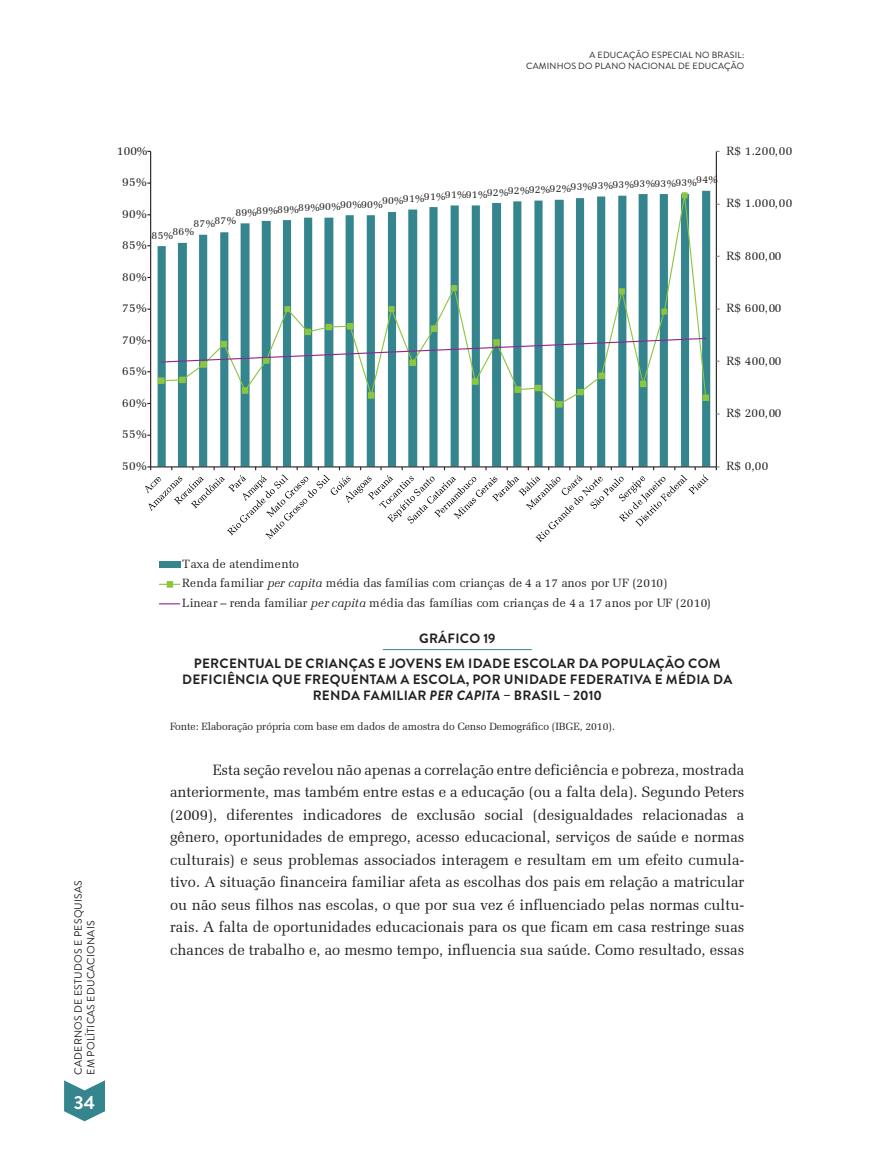
<style>
.page{position:relative;width:872px;height:1170px;background:#fff}
.page>*{position:absolute;margin:0;border:0;box-sizing:border-box;transform-origin:0 0}
.t1{font:700 18.9px "Brandon Grotesque";color:#fff}
.t2{font:15px/22.5px "Zapf Elliptical 711 BT";color:#231f20;text-align:justify}
.t3{font:700 13.5px/24.8px "Brandon Grotesque";letter-spacing:.02em;color:#231f20;text-align:center}
.t4{font:12px/19.6px "Zapf Elliptical 711 BT";letter-spacing:.015em;color:#231f20}
.t5{font:10.5px "Zapf Elliptical 711 BT";color:#231f20}
.t6{font:10.5px "Zapf Elliptical 711 BT";letter-spacing:.03em;color:#231f20}
.t7{font:10.5px/12.6px "Brandon Grotesque";letter-spacing:.02em;color:#231f20}
.t8{font:9px/10.8px "Brandon Grotesque";letter-spacing:.02em;color:#231f20;text-align:right}
.s1{font-style:italic}
</style>
<div class="page">
<svg style="left:64px;top:1080px;width:41px;height:41px"></svg>
<hr style="left:383px;top:649px;width:148px;height:1px;background:#34858d">
<svg style="left:158px;top:191px;width:552px;height:275px"></svg>
<hr style="left:716px;top:151px;width:1px;height:316px;background:#231f20">
<hr style="left:150px;top:151px;width:1px;height:316px;background:#231f20">
<hr style="left:151px;top:466px;width:565px;height:1px;background:#231f20">
<svg style="left:160px;top:190px;width:547px;height:215px"></svg>
<div style="left:158px;top:377px;width:6px;height:7px;border:2px solid #8bc63e"></div>
<svg style="left:158px;top:377px;width:6px;height:6px"></svg>
<div style="left:179px;top:376px;width:7px;height:7px;border:2px solid #8bc63e"></div>
<svg style="left:179px;top:377px;width:6px;height:6px"></svg>
<svg style="left:242px;top:387px;width:6px;height:6px"></svg>
<svg style="left:284px;top:306px;width:6px;height:6px"></svg>
<svg style="left:368px;top:392px;width:6px;height:6px"></svg>
<svg style="left:388px;top:306px;width:6px;height:6px"></svg>
<svg style="left:451px;top:285px;width:6px;height:6px"></svg>
<svg style="left:472px;top:378px;width:6px;height:6px"></svg>
<div style="left:514px;top:386px;width:7px;height:7px;border:2px solid #8bc63e"></div>
<svg style="left:515px;top:386px;width:6px;height:6px"></svg>
<svg style="left:535px;top:385px;width:6px;height:6px"></svg>
<svg style="left:556px;top:401px;width:6px;height:6px"></svg>
<svg style="left:577px;top:389px;width:6px;height:6px"></svg>
<div style="left:598px;top:372px;width:7px;height:7px;border:2px solid #8bc63e"></div>
<svg style="left:598px;top:373px;width:6px;height:6px"></svg>
<svg style="left:619px;top:288px;width:6px;height:6px"></svg>
<svg style="left:640px;top:381px;width:6px;height:6px"></svg>
<svg style="left:661px;top:308px;width:6px;height:6px"></svg>
<svg style="left:681px;top:192px;width:6px;height:6px"></svg>
<div style="left:702px;top:394px;width:7px;height:7px;border:2px solid #8bc63e"></div>
<svg style="left:702px;top:395px;width:6px;height:6px"></svg>
<svg style="left:160px;top:323px;width:547px;height:44px"></svg>
<div style="left:159px;top:561px;width:21px;height:6px;background:#34858d"></div>
<hr style="left:159px;top:583px;width:21px;height:2px;background:#8bc63e">
<svg style="left:167px;top:581px;width:6px;height:6px"></svg>
<svg style="left:159px;top:603px;width:21px;height:1px"></svg>
<svg style="left:145px;top:466px;width:563px;height:76px"></svg>
<p class="t4" style="left:117px;top:141px;width:32px">100%</p>
<p class="t8" style="left:526px;top:50px;width:220px">A EDUCAÇÃO ESPECIAL NO BRASIL:<br>CAMINHOS DO PLANO NACIONAL DE E DUCAÇÃO</p>
<p class="t4" style="left:726px;top:141px;width:67px">R$ 1.200,00</p>
<p class="t6" style="left:235px;top:188px;width:484px">89%89%89%89%90%90%90%90%91%91%91%91%92%92%92%92%93%93%93%93%93%93%94%</p>
<p class="t4" style="left:122px;top:172px;width:26px">95%</p>
<p class="t4" style="left:122px;top:204px;width:26px">90%</p>
<p class="t5" style="left:193px;top:216px;width:44px">87%87%</p>
<p class="t5" style="left:152px;top:227px;width:44px">85%86%</p>
<p class="t4" style="left:122px;top:235px;width:26px">85%</p>
<p class="t4" style="left:122px;top:267px;width:26px">80%</p>
<p class="t4" style="left:122px;top:298px;width:26px">75%</p>
<p class="t4" style="left:122px;top:330px;width:26px">70%</p>
<p class="t4" style="left:122px;top:361px;width:26px">65%</p>
<p class="t4" style="left:122px;top:393px;width:26px">60%</p>
<p class="t4" style="left:122px;top:424px;width:26px">55%</p>
<p class="t4" style="left:122px;top:456px;width:26px">50%</p>
<p class="t4" style="left:726px;top:193px;width:67px">R$ 1.000,00</p>
<p class="t4" style="left:726px;top:246px;width:56px">R$ 800,00</p>
<p class="t4" style="left:726px;top:298px;width:56px">R$ 600,00</p>
<p class="t4" style="left:726px;top:351px;width:56px">R$ 400,00</p>
<p class="t4" style="left:726px;top:403px;width:56px">R$ 200,00</p>
<p class="t4" style="left:726px;top:456px;width:43px">R$ 0,00</p>
<p class="t7" style="left:72px;top:1074px;width:196px;rotate:-90deg">CADERNOS DE ESTUDOS E PESQUISAS<br>EM POLÍTICAS E DUCACIONAIS</p>
<p class="t1" style="left:74px;top:1088px;width:23px">34</p>
<p class="t4" style="left:182px;top:553px;width:530px">Taxa de atendimento<br>Renda familiar <span class="s1">per capita</span> média das famílias com crianças de 4 a 17 anos por UF (2010)<br>Linear – renda familiar <span class="s1">per capita</span> média das famílias com crianças de 4 a 17 anos por UF (2010)</p>
<p class="t3" style="left:194px;top:626px;width:528px">GRÁFICO 19<br>PERCENTUAL DE CRIANÇAS E JOVENS EM IDADE ESCOLAR DA POPULAÇÃO COM</p>
<p class="t3" style="left:182px;top:671px;width:552px;line-height:16.2px">DEFICIÊNCIA QUE FREQUENTAM A ESCOLA, POR UNIDADE FEDERATIVA E MÉDIA DA<br>RENDA FAMILIAR <span class="s1">PER CAPITA</span> – BRASIL – 2010</p>
<p class="t5" style="left:170px;top:719px;width:446px">Fonte: Elaboração própria com base em dados de amostra do Censo Demográfico (IBGE, 2010).</p>
<p class="t2" style="left:170px;top:758px;width:576px;text-indent:43px">Esta seção revelou não apenas a correlação entre deficiência e pobreza, mostrada anteriormente, mas também entre estas e a educação (ou a falta dela). Segundo Peters (2009), diferentes indicadores de exclusão social (desigualdades relacionadas a gênero, oportunidades de emprego, acesso educacional, serviços de saúde e normas culturais) e seus problemas associados interagem e resultam em um efeito cumula&shy;tivo. A situação financeira familiar afeta as escolhas dos pais em relação a matricular ou não seus filhos nas escolas, o que por sua vez é influenciado pelas normas cultu&shy;rais. A falta de oportunidades educacionais para os que ficam em casa restringe suas chances de trabalho e, ao mesmo tempo, influencia sua saúde. Como resultado, essas</p>
</div>
